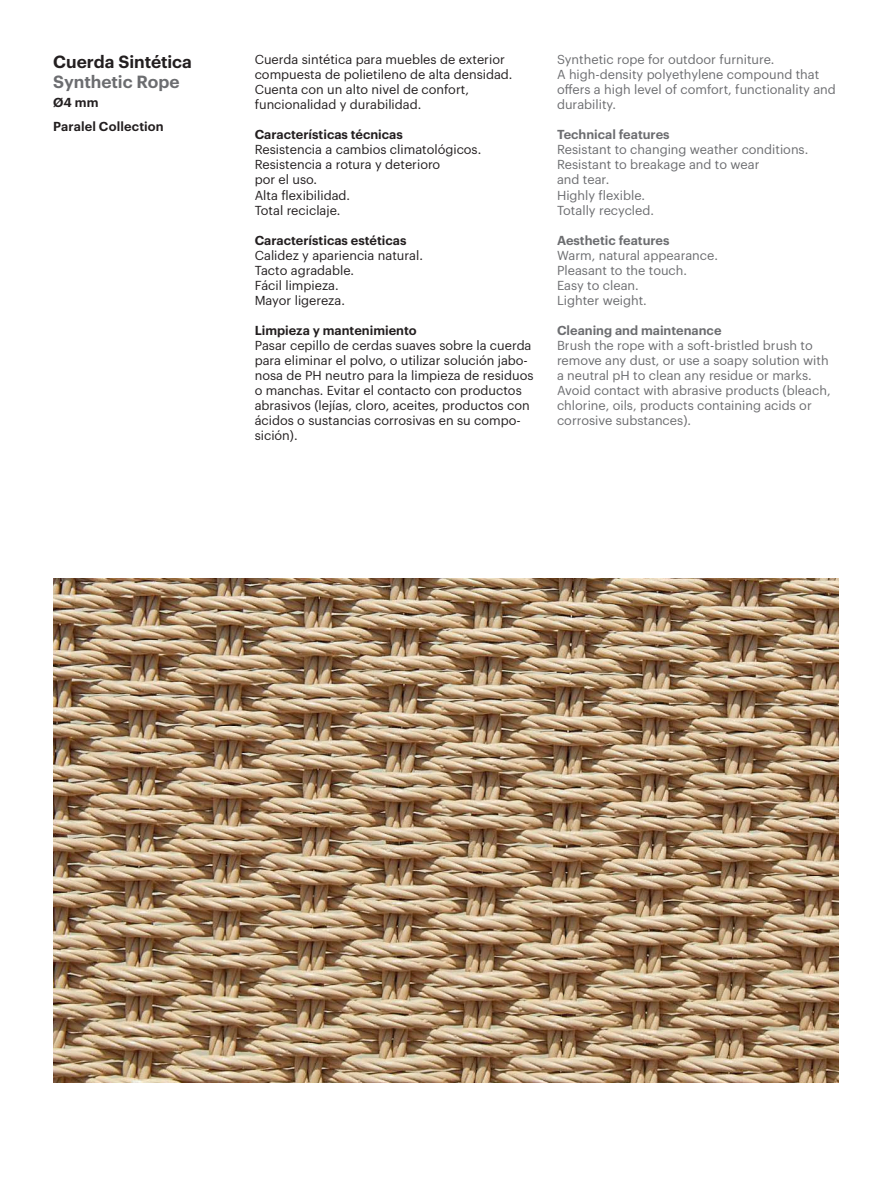
<style>
.page{position:relative;width:893px;height:1191px;background:#fff}
.page>*{position:absolute;margin:0;border:0;box-sizing:border-box;transform-origin:0 0}
.t1{font:600 17.25px "Graphik";letter-spacing:-.005em;color:#231f20}
.t2{font:600 17.25px "Graphik";letter-spacing:-.005em;color:#6c6d70}
.t3{font:12.75px/15px "Graphik";color:#231f20}
.t4{font:12.75px/15px "Graphik";color:#6c6d70}
.t5{font:600 12.75px "Graphik";color:#231f20}
.t6{font:600 12.75px "Graphik";color:#6c6d70}
</style>
<div class="page">
<img style="left:53px;top:578px;width:786px;height:505px">
<p class="t1" style="left:53px;top:49px;width:140px">Cuerda Sintética</p>
<p class="t2" style="left:53px;top:68px;width:128px">Synthetic Rope</p>
<p class="t5" style="left:53px;top:93px;width:47px">Ø4 mm</p>
<p class="t5" style="left:53px;top:117px;width:112px">Paralel Collection</p>
<p class="t3" style="left:255px;top:51px;width:259px">Cuerda sintética para muebles de exterior compuesta de polietileno de alta densidad.<br>Cuenta con un alto nivel de confort,</p>
<p class="t3" style="left:255px;top:96px;width:168px">funcionalidad y durabilidad.</p>
<p class="t5" style="left:255px;top:125px;width:150px">Características técnicas</p>
<p class="t3" style="left:255px;top:141px;width:228px">Resistencia a cambios climatológicos.</p>
<p class="t3" style="left:255px;top:156px;width:187px">Resistencia a rotura y deterioro</p>
<p class="t3" style="left:255px;top:171px;width:64px">por el uso.</p>
<p class="t3" style="left:255px;top:186px;width:97px">Alta flexibilidad.</p>
<p class="t3" style="left:255px;top:201px;width:87px">Total reciclaje.</p>
<p class="t5" style="left:255px;top:230px;width:153px">Características estéticas</p>
<p class="t3" style="left:255px;top:246px;width:170px">Calidez y apariencia natural.</p>
<p class="t3" style="left:255px;top:261px;width:101px">Tacto agradable.</p>
<p class="t3" style="left:255px;top:276px;width:85px">Fácil limpieza.</p>
<p class="t3" style="left:255px;top:291px;width:92px">Mayor ligereza.</p>
<p class="t5" style="left:255px;top:320px;width:163px">Limpieza y mantenimiento</p>
<p class="t3" style="left:255px;top:336px;width:280px">Pasar cepillo de cerdas suaves sobre la cuerda para eliminar el polvo, o utilizar solución jabo&shy;nosa de PH neutro para la limpieza de residuos o manchas. Evitar el contacto con productos abrasivos (lejías, cloro, aceites, productos con ácidos o sustancias corrosivas en su compo&shy;sición).</p>
<p class="t4" style="left:557px;top:51px;width:219px">Synthetic rope for outdoor furniture.</p>
<p class="t4" style="left:557px;top:66px;width:280px">A high-density polyethylene compound that offers a high level of comfort, functionality and durability.</p>
<p class="t6" style="left:557px;top:125px;width:114px">Technical features</p>
<p class="t4" style="left:557px;top:141px;width:253px">Resistant to changing weather conditions.</p>
<p class="t4" style="left:557px;top:156px;width:204px">Resistant to breakage and to wear</p>
<p class="t4" style="left:557px;top:171px;width:54px">and tear.</p>
<p class="t4" style="left:557px;top:186px;width:90px">Highly flexible.</p>
<p class="t4" style="left:557px;top:201px;width:98px">Totally recycled.</p>
<p class="t6" style="left:557px;top:230px;width:114px">Aesthetic features</p>
<p class="t4" style="left:557px;top:246px;width:162px">Warm, natural appearance.</p>
<p class="t4" style="left:557px;top:261px;width:132px">Pleasant to the touch.</p>
<p class="t4" style="left:557px;top:276px;width:83px">Easy to clean.</p>
<p class="t4" style="left:557px;top:291px;width:91px">Lighter weight.</p>
<p class="t6" style="left:557px;top:320px;width:166px">Cleaning and maintenance</p>
<p class="t4" style="left:557px;top:336px;width:257px">Brush the rope with a soft-bristled brush to</p>
<p class="t4" style="left:557px;top:351px;width:275px">remove any dust, or use a soapy solution with a neutral pH to clean any residue or marks.<br>Avoid contact with abrasive products (bleach, chlorine, oils, products containing acids or corrosive substances).</p>
</div>
